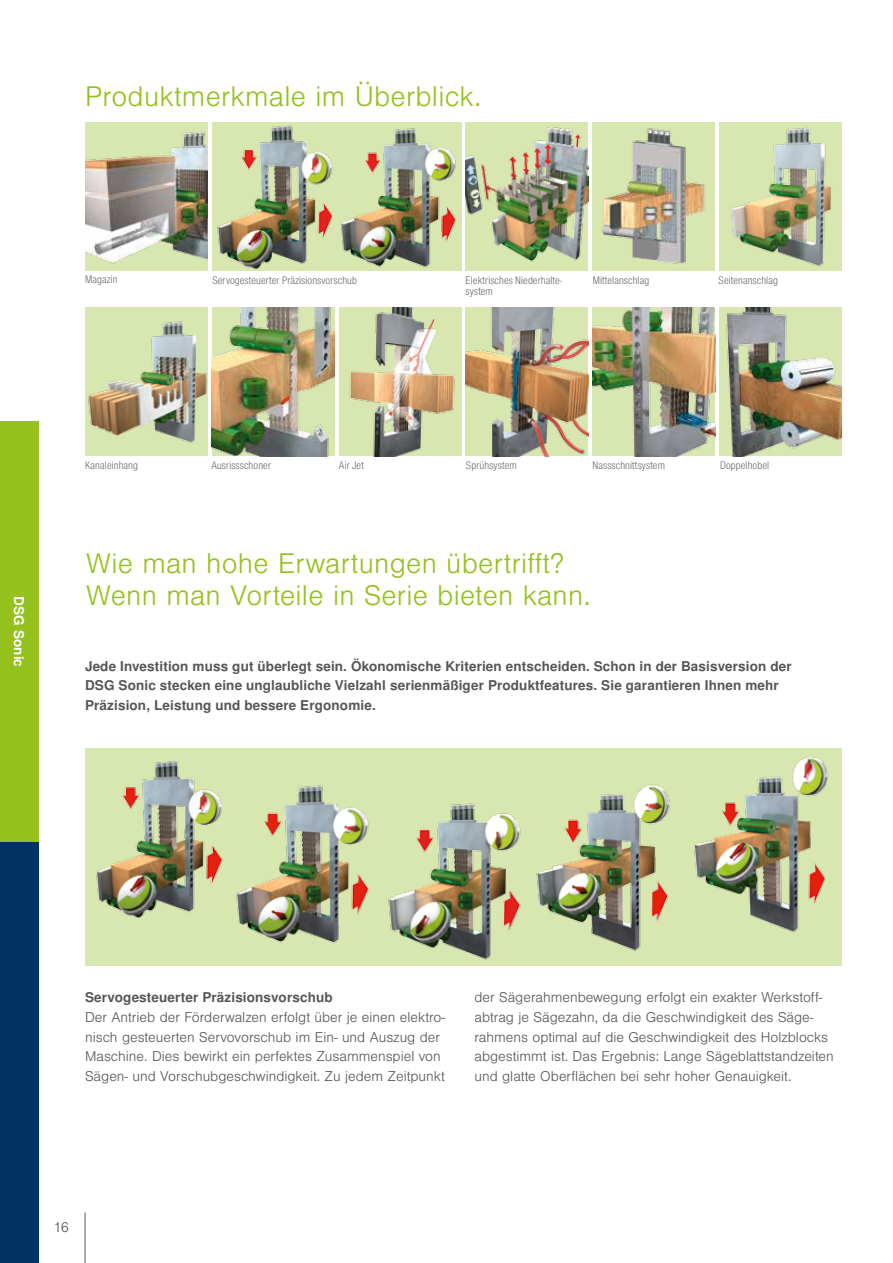
<style>
.page{position:relative;width:893px;height:1263px;background:#fff}
.page>*{position:absolute;margin:0;border:0;box-sizing:border-box;transform-origin:0 0}
.t1{font:300 27px/31.5px "Nimbus San LOT";letter-spacing:.01em;color:#94c11c}
.t2{font:300 13.5px/19.5px "Nimbus San LOT";color:#565656}
.t3{font:700 13.5px/19.5px "Nimbus San LOT";letter-spacing:.01em;color:#565656}
.t4{font:700 13.5px "Nimbus San LOT";letter-spacing:.01em;color:#fff}
.t5{font:10.5px/11.2px "Nimbus San LOT Lig Con";letter-spacing:.01em;color:#565656}
</style>
<div class="page">
<div style="left:85px;top:307px;width:123px;height:149px;background:#d8e6b0"></div>
<img style="left:88px;top:321px;width:119px;height:122px">
<img style="left:212px;top:307px;width:123px;height:149px">
<img style="left:339px;top:307px;width:122px;height:149px">
<img style="left:466px;top:307px;width:122px;height:149px">
<img style="left:593px;top:307px;width:122px;height:149px">
<img style="left:719px;top:307px;width:123px;height:149px">
<img style="left:466px;top:122px;width:122px;height:149px">
<img style="left:592px;top:122px;width:123px;height:149px">
<img style="left:719px;top:124px;width:123px;height:147px">
<div style="left:212px;top:122px;width:128px;height:149px;background:#d8e6b0"></div>
<img style="left:217px;top:125px;width:116px;height:144px">
<img style="left:340px;top:122px;width:121px;height:149px">
<img style="left:85px;top:122px;width:123px;height:149px">
<hr style="left:85px;top:1212px;width:1px;height:51px;background:#565656">
<div style="left:85px;top:749px;width:757px;height:217px;background:#d8e6b0"></div>
<img style="left:388px;top:803px;width:133px;height:157px">
<img style="left:536px;top:784px;width:134px;height:167px">
<img style="left:694px;top:757px;width:134px;height:175px">
<img style="left:96px;top:761px;width:127px;height:157px">
<img style="left:236px;top:785px;width:133px;height:158px">
<div style="left:0;top:421px;width:38px;height:429px;background:#94c11c"></div>
<div style="left:0;top:842px;width:38px;height:421px;background:#003262"></div>
<h1 class="t1" style="left:85px;top:81px;width:398px">Produktmerkmale im Überblick.</h1>
<p class="t5" style="left:85px;top:274px;width:34px">Magazin</p>
<p class="t5" style="left:212px;top:275px;width:146px">Servogesteuerter Präzisionsvorschub</p>
<p class="t5" style="left:466px;top:274px;width:98px">Elektrisches Niederhalte&shy;system</p>
<p class="t5" style="left:593px;top:274px;width:58px">Mittelanschlag</p>
<p class="t5" style="left:719px;top:274px;width:61px">Seitenanschlag</p>
<p class="t4" style="left:27px;top:596px;width:72px;rotate:90deg">DSG Sonic</p>
<p class="t5" style="left:85px;top:459px;width:54px">Kanaleinhang</p>
<p class="t5" style="left:211px;top:459px;width:61px">Ausrissschoner</p>
<p class="t5" style="left:339px;top:459px;width:27px">Air Jet</p>
<p class="t5" style="left:466px;top:459px;width:52px">Sprühsystem</p>
<p class="t5" style="left:592px;top:459px;width:74px">Nassschnittsystem</p>
<p class="t5" style="left:720px;top:459px;width:51px">Doppelhobel</p>
<h1 class="t1" style="left:86px;top:549px;width:506px">Wie man hohe Erwartungen übertrifft?<br>Wenn man Vorteile in Serie bieten kann.</h1>
<p class="t3" style="left:85px;top:657px;width:708px">Jede Investition muss gut überlegt sein. Ökonomische Kriterien entscheiden. Schon in der Basisversion der<br>DSG Sonic stecken eine unglaubliche Vielzahl serienmäßiger Produktfeatures. Sie garantieren Ihnen mehr<br>Präzision, Leistung und bessere Ergonomie.</p>
<p class="t3" style="left:85px;top:988px;width:249px">Servogesteuerter Präzisionsvorschub</p>
<p class="t2" style="left:85px;top:1008px;width:361px">Der Antrieb der Förderwalzen erfolgt über je einen elektro&shy;nisch gesteuerten Servovorschub im Ein- und Auszug der Maschine. Dies bewirkt ein perfektes Zusammenspiel von Sägen- und Vorschubgeschwindigkeit. Zu jedem Zeitpunkt</p>
<p class="t2" style="left:474px;top:988px;width:361px">der Sägerahmenbewegung erfolgt ein exakter Werkstoff&shy;abtrag je Sägezahn, da die Geschwindigkeit des Säge&shy;rahmens optimal auf die Geschwindigkeit des Holzblocks abgestimmt ist. Das Ergebnis: Lange Sägeblattstandzeiten und glatte Oberflächen bei sehr hoher Genauigkeit.</p>
<p class="t2" style="left:54px;top:1218px;width:17px">16</p>
</div>
